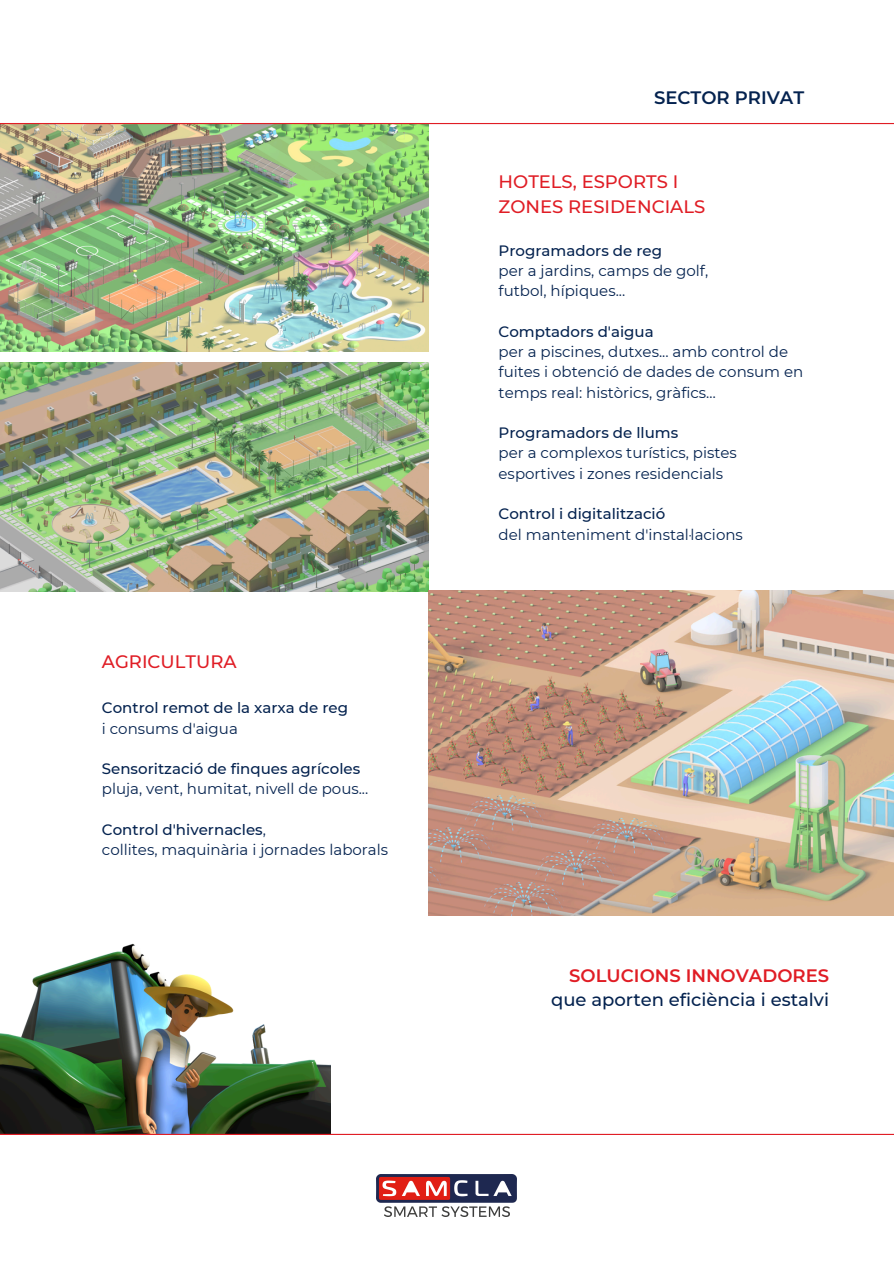
<style>
.page{position:relative;width:894px;height:1264px;background:#fff}
.page>*{position:absolute;margin:0;border:0;box-sizing:border-box;transform-origin:0 0}
.t1{font:500 18px "Montserrat";color:#e01d25}
.t2{font:500 18px "Montserrat";color:#04224f}
.t3{font:600 18px "Montserrat";color:#e01d25}
.t4{font:600 18px "Montserrat";color:#04224f}
.t5{font:15px/20.2px "Montserrat";color:#04224f}
.t6{font:500 15px "Montserrat";color:#04224f}
.s1{font-weight:500}
</style>
<div class="page">
<img style="left:0;top:124px;width:429px;height:227px">
<img style="left:0;top:363px;width:429px;height:228px">
<img style="left:429px;top:590px;width:464px;height:325px">
<hr style="left:0;top:123px;width:893px;height:1px;background:#e01d25">
<img style="left:0;top:943px;width:330px;height:190px">
<img style="left:377px;top:1174px;width:139px;height:42px">
<hr style="left:0;top:1133px;width:893px;height:1px;background:#e01d25">
<p class="t1" style="left:102px;top:651px;width:136px">AGRICULTURA</p>
<p class="t6" style="left:102px;top:698px;width:247px">Control remot de la xarxa de reg</p>
<p class="t5" style="left:102px;top:718px;width:137px">i consums d'aigua</p>
<p class="t6" style="left:102px;top:759px;width:260px">Sensorització de finques agrícoles</p>
<p class="t5" style="left:102px;top:778px;width:268px">pluja, vent, humitat, nivell de pous...</p>
<p class="t5" style="left:102px;top:819px;width:288px"><span class="s1">Control d'hivernacles</span>,<br>collites, maquinària i jornades laborals</p>
<h1 class="t4" style="left:654px;top:87px;width:151px">SECTOR PRIVAT</h1>
<p class="t1" style="left:498px;top:171px;width:181px">HOTELS, ESPORTS I</p>
<p class="t1" style="left:498px;top:196px;width:208px">ZONES RESIDENCIALS</p>
<p class="t6" style="left:498px;top:241px;width:165px">Programadors de reg</p>
<p class="t5" style="left:498px;top:260px;width:211px">per a jardins, camps de golf,</p>
<p class="t5" style="left:498px;top:281px;width:128px">futbol, hípiques...</p>
<p class="t6" style="left:498px;top:322px;width:157px">Comptadors d'aigua</p>
<p class="t5" style="left:498px;top:341px;width:306px">per a piscines, dutxes... amb control de fuites i obtenció de dades de consum en temps real: històrics, gràfics…</p>
<p class="t6" style="left:498px;top:423px;width:181px">Programadors de llums</p>
<p class="t5" style="left:498px;top:443px;width:240px">per a complexos turístics, pistes esportives i zones residencials</p>
<p class="t6" style="left:498px;top:504px;width:168px">Control i digitalització</p>
<p class="t5" style="left:498px;top:524px;width:246px">del manteniment d'instal·lacions</p>
<p class="t3" style="left:569px;top:964px;width:261px">SOLUCIONS INNOVADORES</p>
<p class="t2" style="left:551px;top:989px;width:279px">que aporten eficiència i estalvi</p>
</div>
